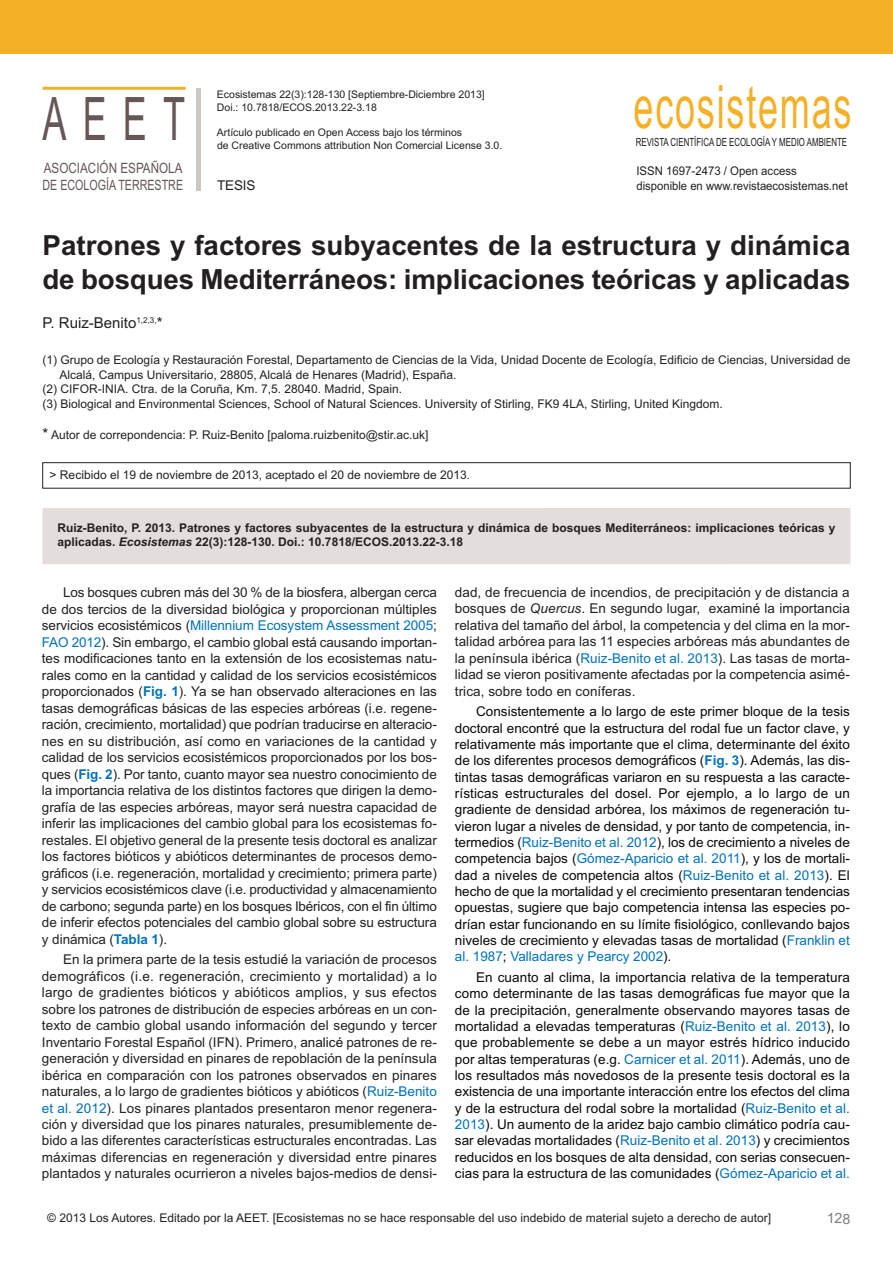
<style>
.page{position:relative;width:893px;height:1263px;background:#fff}
.page>*{position:absolute;margin:0;border:0;box-sizing:border-box;transform-origin:0 0}
.t1{font:60px "Arial";letter-spacing:.05em;color:#f4b027;scale:.6 1}
.t2{font:60px "Arial";color:#645755;scale:.6 1}
.t3{font:700 27.75px/33.3px "Arial";letter-spacing:-.005em;color:#231f20}
.t4{font:15px "Arial";color:#231f20}
.t5{font:14.25px/17.1px "Arial";color:#645755;scale:.82 1}
.t6{font:13.5px/16.5px "Arial";color:#231f20;text-align:justify}
.t7{font:13.5px/16.4px "Arial";letter-spacing:.005em;color:#0b0808;text-align:justify}
.t8{font:12px "Arial";color:#231f20}
.t9{font:700 12px/14.4px "Arial";color:#231f20}
.t10{font:12px/14.4px "Arial";color:#231f20;scale:.95 1}
.t11{font:11.25px "Arial";color:#231f20;scale:.7 1}
.t12{font:10.5px/12.8px "Arial";color:#231f20}
.s1{font-size:15px}
.s2{font-style:italic}
.s3{color:#0072ba}
.s4{font-weight:700;color:#0072ba}
.s5{color:#191615}
</style>
<div class="page">
<hr style="left:43px;top:87px;width:143px;height:3px;background:#f4b027">
<div style="left:196px;top:88px;width:5px;height:102px;background:#cdc6c3"></div>
<div style="left:0;top:0;width:893px;height:54px;background:#f4b027"></div>
<div style="left:43px;top:462px;width:807px;height:26px;border:1px solid #231f20"></div>
<div style="left:42px;top:508px;width:808px;height:56px;background:#e3dedc"></div>
<h1 class="t2" style="left:42px;top:84px;width:239px">AEET</h1>
<p class="t5" style="left:43px;top:159px;width:173px">ASOCIACIÓN ESPAÑOLA<br>DE ECOLOGÍA TERRESTRE</p>
<p class="t12" style="left:217px;top:88px;width:269px">Ecosistemas 22(3):128-130 [Septiembre-Diciembre 2013]<br>Doi.: 10.7818/ECOS.2013.22-3.18</p>
<p class="t12" style="left:217px;top:126px;width:287px">Artículo publicado en Open Access bajo los términos<br>de Creative Commons attribution Non Comercial License 3.0.</p>
<p class="t6" style="left:217px;top:177px;width:40px">TESIS</p>
<h1 class="t1" style="left:633px;top:72px;width:365px">ecosistemas</h1>
<p class="t11" style="left:636px;top:135px;width:303px">REVISTA CIENTÍFICA DE ECOLOGÍA Y MEDIO AMBIENTE</p>
<p class="t10" style="left:636px;top:164px;width:224px">ISSN 1697-2473 / Open access disponible en www.revistaecosistemas.net</p>
<h2 class="t3" style="left:43px;top:229px;width:809px">Patrones y factores subyacentes de la estructura y dinámica de bosques Mediterráneos: implicaciones teóricas y aplicadas</h2>
<p class="t4" style="left:43px;top:314px;width:122px">P. Ruiz-Benito<sup>1,2,3,</sup>*</p>
<p class="t8" style="left:43px;top:353px;width:809px">(1) Grupo de Ecología y Restauración Forestal, Departamento de Ciencias de la Vida, Unidad Docente de Ecología, Edificio de Ciencias, Universidad de</p>
<p class="t8" style="left:60px;top:368px;width:398px">Alcalá, Campus Universitario, 28805, Alcalá de Henares (Madrid), España.</p>
<p class="t8" style="left:43px;top:382px;width:361px">(2) CIFOR-INIA. Ctra. de la Coruña, Km. 7,5. 28040. Madrid, Spain.</p>
<p class="t8" style="left:43px;top:396px;width:682px">(3) Biological and Environmental Sciences, School of Natural Sciences. University of Stirling, FK9 4LA, Stirling, United Kingdom.</p>
<p class="t8" style="left:43px;top:427px;width:388px"><span class="s1">*</span> Autor de correpondencia: P. Ruiz-Benito [paloma.ruizbenito@stir.ac.uk]</p>
<p class="t8" style="left:50px;top:467px;width:422px">&gt; Recibido el 19 de noviembre de 2013, aceptado el 20 de noviembre de 2013.</p>
<p class="t9" style="left:57px;top:520px;width:779px">Ruiz-Benito, P. 2013. Patrones y factores subyacentes de la estructura y dinámica de bosques Mediterráneos: implicaciones teóricas y aplicadas. <span class="s2">Ecosistemas</span> 22(3):128-130. Doi.: 10.7818/ECOS.2013.22-3.18</p>
<p class="t6" style="left:42px;top:584px;width:396px;text-indent:21px">Los bosques cubren más del 30 % de la biosfera, albergan cerca de dos tercios de la diversidad biológica y proporcionan múltiples servicios ecosistémicos (<span class="s3">Millennium Ecosystem Assessment 2005</span>; <span class="s3">FAO 2012</span>). Sin embargo, el cambio global está causando importan&shy;tes modificaciones tanto en la extensión de los ecosistemas natu&shy;rales como en la cantidad y calidad de los servicios ecosistémicos proporcionados (<span class="s4">Fig. 1</span>). Ya se han observado alteraciones en las tasas demográficas básicas de las especies arbóreas (i.e. regene&shy;ración, crecimiento, mortalidad) que podrían traducirse en alteracio&shy;nes en su distribución, así como en variaciones de la cantidad y calidad de los servicios ecosistémicos proporcionados por los bos&shy;ques (<span class="s4">Fig. 2</span>). Por tanto, cuanto mayor sea nuestro conocimiento de la importancia relativa de los distintos factores que dirigen la demo&shy;grafía de las especies arbóreas, mayor será nuestra capacidad de inferir las implicaciones del cambio global para los ecosistemas fo&shy;restales. El objetivo general de la presente tesis doctoral es analizar los factores bióticos y abióticos determinantes de procesos demo&shy;gráficos (i.e. regeneración, mortalidad y crecimiento; primera parte) y servicios ecosistémicos clave (i.e. productividad y almacenamiento de carbono; segunda parte) en los bosques Ibéricos, con el fin último de inferir efectos potenciales del cambio global sobre su estructura y dinámica (<span class="s4">Tabla 1</span>).</p>
<p class="t6" style="left:42px;top:951px;width:397px;text-indent:21px">En la primera parte de la tesis estudi<span class="s5">é</span> la variación de procesos demográficos (i.e. regeneración, crecimiento y mortalidad) a lo largo de gradientes bióticos y abióticos amplios, y sus efectos sobre los patrones de distribución de especies arbóreas en un con&shy;texto de cambio global usando información del segundo y tercer Inventario Forestal Español (IFN). Primero, <span class="s5">analicé</span> patrones de re&shy;generación y diversidad en pinares de repoblación de la península ibérica en comparación con los patrones observados en pinares naturales, a lo largo de gradientes bióticos y abióticos (<span class="s3">Ruiz-Benito et al. 2012</span>). Los pinares plantados presentaron menor regenera&shy;ción y diversidad que los pinares naturales, presumiblemente de&shy;bido a las diferentes características estructurales encontradas. Las máximas diferencias en regeneración y diversidad entre pinares plantados y naturales ocurrieron a niveles bajos-medios de densi-</p>
<p class="t6" style="left:455px;top:584px;width:397px">dad, de frecuencia de incendios, de precipitación y de distancia a bosques de <span class="s2">Quercus</span>. En segundo lugar, examin<span class="s5">é</span> la importancia relativa del tamaño del árbol, la competencia y del clima en la mor&shy;talidad arbórea para las 11 especies arbóreas más abundantes de la península ibérica (<span class="s3">Ruiz-Benito et al. 2013</span>). Las tasas de morta&shy;lidad se vieron positivamente afectadas por la competencia asimé&shy;trica, sobre todo en coníferas.</p>
<p class="t7" style="left:455px;top:704px;width:396px;text-indent:21px">Consistentemente a lo largo de este primer bloque de la tesis doctoral encontré que la estructura del rodal fue un factor clave, y relativamente más importante que el clima, determinante del éxito de los diferentes procesos demográficos (<span class="s4">Fig. 3</span>). Además, las dis&shy;tintas tasas demográficas variaron en su respuesta a las caracte&shy;rísticas estructurales del dosel. Por ejemplo, a lo largo de un gradiente de densidad arbórea, los máximos de regeneración tu&shy;vieron lugar a niveles de densidad, y por tanto de competencia, in&shy;termedios (<span class="s3">Ruiz-Benito et al. 2012</span>), los de crecimiento a niveles de competencia bajos (<span class="s3">Gómez-Aparicio et al. 2011</span>), y los de mortali&shy;dad a niveles de competencia altos (<span class="s3">Ruiz-Benito et al. 2013</span>). El hecho de que la mortalidad y el crecimiento presentaran tendencias opuestas, sugiere que bajo competencia intensa las especies po&shy;drían estar funcionando en su límite fisiológico, conllevando bajos niveles de crecimiento y elevadas tasas de mortalidad (<span class="s3">Franklin et al. 1987</span>; <span class="s3">Valladares y Pearcy 2002</span>)<span class="s2">.</span></p>
<p class="t7" style="left:455px;top:969px;width:397px;text-indent:21px">En cuanto al clima, la importancia relativa de la temperatura como determinante de las tasas demográficas fue mayor que la de la precipitación, generalmente observando mayores tasas de mortalidad a elevadas temperaturas (<span class="s3">Ruiz-Benito et al. 2013</span>), lo que probablemente se debe a un mayor estrés hídrico inducido por altas temperaturas (e.g. <span class="s3">Carnicer et al. 2011</span>). Además, uno de los resultados más novedosos de la presente tesis doctoral es la existencia de una importante interacción entre los efectos del clima y de la estructura del rodal sobre la mortalidad (<span class="s3">Ruiz-Benito et al.<br>2013</span>). Un aumento de la aridez bajo cambio climático podría cau&shy;sar elevadas mortalidades (<span class="s3">Ruiz-Benito et al. 2013</span>) y crecimientos reducidos en los bosques de alta densidad, con serias consecuen&shy;cias para la estructura de las comunidades (<span class="s3">Gómez-Aparicio et al.</span></p>
<p class="t8" style="left:47px;top:1211px;width:725px">© 2013 Los Autores. Editado por la AEET. [Ecosistemas no se hace responsable del uso indebido de material sujeto a derecho de autor]</p>
</div>
